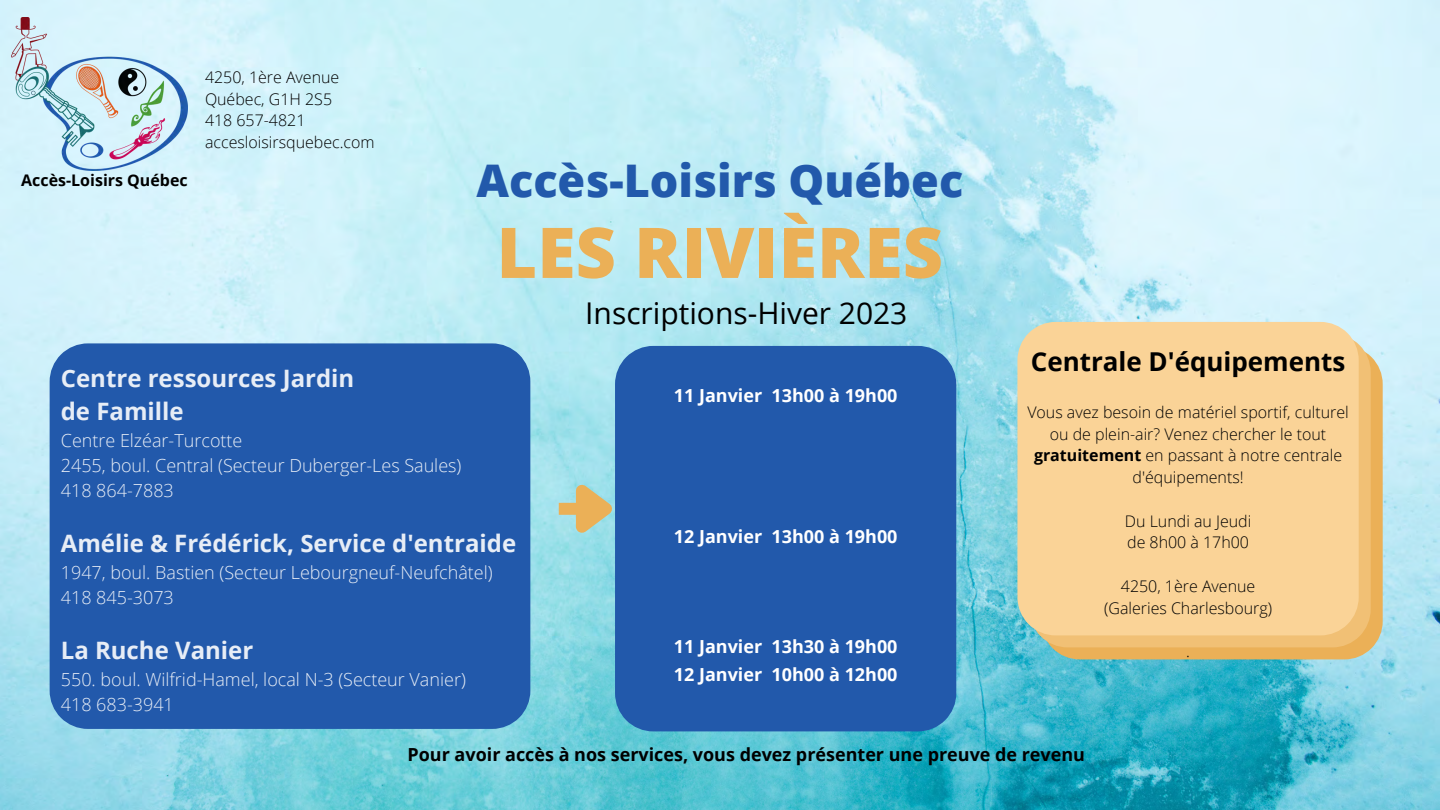
<style>
.page{position:relative;width:1440px;height:810px;background:#fff}
.page>*{position:absolute;margin:0;border:0;box-sizing:border-box;transform-origin:0 0}
.t1{font:800 70px "Open Sans";color:#ebb057}
.t2{font:800 45px "Open Sans";color:#2259ab}
.t3{font:30px "Open Sans";color:#000}
.t4{font:700 26px "Open Sans";color:#000}
.t5{font:700 24px/33px "Open Sans";color:#fff}
.t6{font:300 18px/24.7px "Open Sans";color:#fff}
.t7{font:700 18px/27.9px "Open Sans";color:#fff}
.t8{font:700 18px "Open Sans";color:#000}
.t9{font:300 16px/21.8px "Open Sans";color:#000}
.t10{font:700 16px "Open Sans";color:#000}
.s1{font-weight:700}
</style>
<div class="page">
<img style="left:0;top:0;width:1440px;height:810px">
<img style="left:12px;top:18px;width:176px;height:153px">
<div style="left:559px;top:503px;width:20px;height:12px;background:#ebb057"></div>
<svg style="left:565px;top:474px;width:50px;height:77px;background:#b4d0b9"></svg>
<svg style="left:1041px;top:346px;width:342px;height:313px;background:#e2b567"></svg>
<svg style="left:1029px;top:334px;width:342px;height:313px;background:#ecc07a"></svg>
<div style="left:1017px;top:322px;width:342px;height:313px;background:#fad397"></div>
<div style="left:50px;top:343px;width:480px;height:386px;background:#2259ab"></div>
<div style="left:615px;top:346px;width:341px;height:385px;background:#2259ab"></div>
<p class="t10" style="left:21px;top:169px;width:168px">Accès-Loisirs Québec</p>
<p class="t9" style="left:205px;top:66px;width:171px">4250, 1ère Avenue<br>Québec, G1H 2S5<br>418 657-4821 accesloisirsquebec.com</p>
<h2 class="t2" style="left:476px;top:149px;width:488px">Accès-Loisirs Québec</h2>
<h1 class="t1" style="left:496px;top:203px;width:448px">LES RIVIÈRES</h1>
<h3 class="t3" style="left:585px;top:292px;width:324px">Inscriptions-Hiver 2023</h3>
<h3 class="t5" style="left:61px;top:361px;width:295px">Centre ressources Jardin de Famille</h3>
<p class="t6" style="left:61px;top:428px;width:402px">Centre Elzéar-Turcotte<br>2455, boul. Central (Secteur Duberger-Les Saules)<br>418 864-7883</p>
<h3 class="t5" style="left:61px;top:526px;width:457px">Amélie &amp; Frédérick, Service d'entraide</h3>
<p class="t6" style="left:61px;top:560px;width:433px">1947, boul. Bastien (Secteur Lebourgneuf-Neufchâtel)<br>418 845-3073</p>
<h3 class="t5" style="left:61px;top:633px;width:194px">La Ruche Vanier</h3>
<p class="t6" style="left:61px;top:667px;width:407px">550. boul. Wilfrid-Hamel, local N-3 (Secteur Vanier)<br>418 683-3941</p>
<p class="t7" style="left:674px;top:381px;width:225px">11 Janvier 13h00 à 19h00</p>
<p class="t7" style="left:674px;top:522px;width:225px">12 Janvier 13h00 à 19h00</p>
<p class="t7" style="left:674px;top:632px;width:225px">11 Janvier 13h30 à 19h00<br>12 Janvier 10h00 à 12h00</p>
<h3 class="t4" style="left:1031px;top:343px;width:316px">Centrale D'équipements</h3>
<p class="t9" style="left:1027px;top:401px;width:323px;text-align:center">Vous avez besoin de matériel sportif, culturel ou de plein-air? Venez chercher le tout <span class="s1">gratuitement</span> en passant à notre centrale d'équipements!</p>
<p class="t9" style="left:1125px;top:510px;width:128px">Du Lundi au Jeudi de 8h00 à 17h00</p>
<p class="t9" style="left:1104px;top:575px;width:170px;text-align:center">4250, 1ère Avenue (Galeries Charlesbourg)</p>
<p class="t9" style="left:1186px;top:640px;width:5px">.</p>
<p class="t8" style="left:408px;top:742px;width:679px">Pour avoir accès à nos services, vous devez présenter une preuve de revenu</p>
</div>
